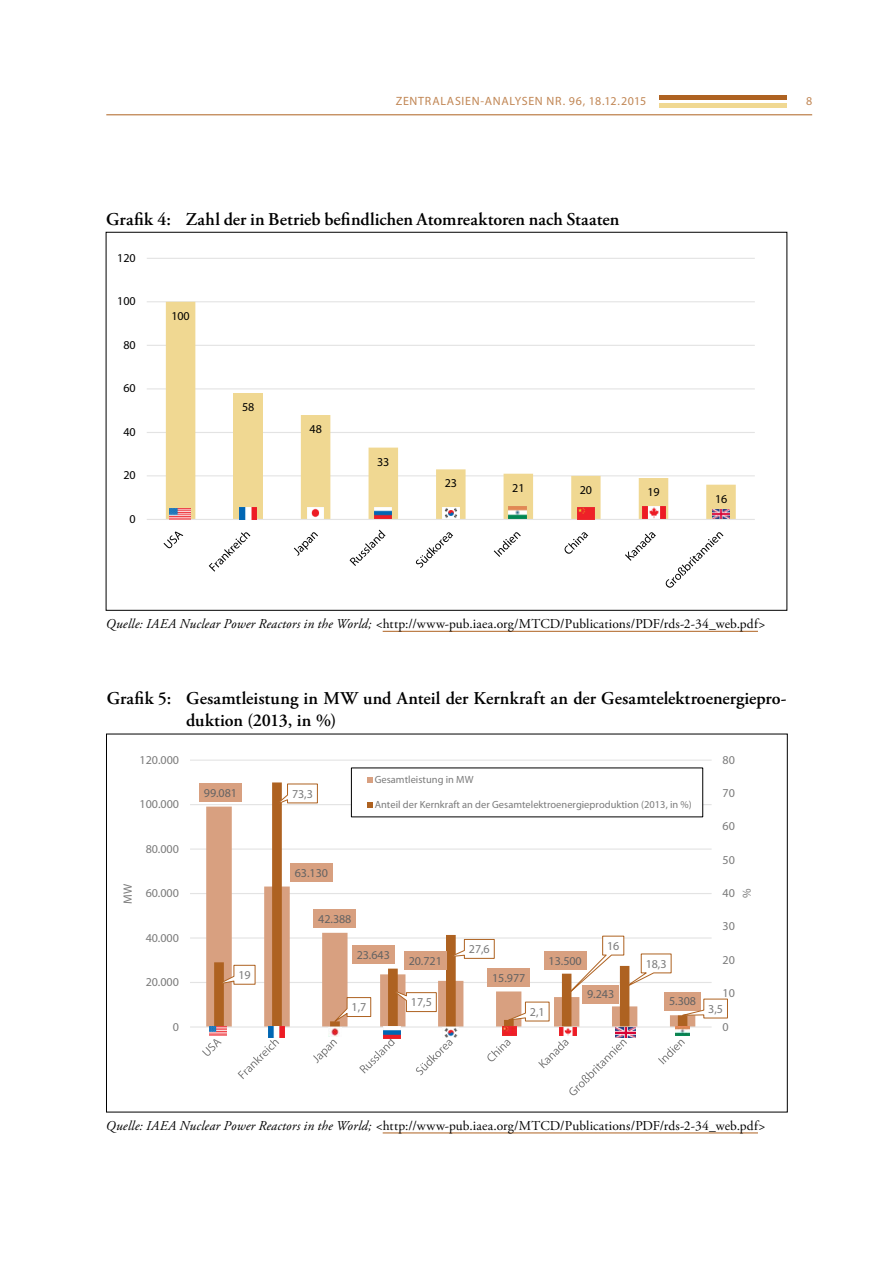
<style>
.page{position:relative;width:893px;height:1263px;background:#fff}
.page>*{position:absolute;margin:0;border:0;box-sizing:border-box;transform-origin:0 0}
.t1{font:600 18px/21.6px "Adobe Garamond Pro";color:#000}
.t2{font:13.5px "Adobe Garamond Pro";letter-spacing:.01em;color:#000}
.t3{font:12px/17.9px "Myriad Pro";letter-spacing:-.005em;color:#7b7b7b}
.t4{font:12px "Myriad Pro";letter-spacing:-.005em;color:#646363}
.t5{font:12px "Myriad Pro";letter-spacing:.05em;color:#c18654}
.t6{font:12px "Myriad Pro";letter-spacing:-.005em;color:#000}
.t7{font:10.5px "Myriad Pro";color:#7b7b7b}
.s1{font-style:italic}
</style>
<div class="page">
<div style="left:659px;top:103px;width:128px;height:5px;background:#f0d892"></div>
<hr style="left:659px;top:96px;width:128px;height:4px;background:#ae6221">
<hr style="left:106px;top:114px;width:706px;height:1px;background:#ae6221">
<hr style="left:147px;top:475px;width:608px;height:1px;background:#e3e3e3">
<hr style="left:147px;top:432px;width:608px;height:1px;background:#e3e3e3">
<hr style="left:147px;top:388px;width:608px;height:1px;background:#e3e3e3">
<hr style="left:147px;top:345px;width:608px;height:1px;background:#e3e3e3">
<hr style="left:147px;top:301px;width:608px;height:1px;background:#e3e3e3">
<hr style="left:147px;top:258px;width:608px;height:1px;background:#e3e3e3">
<svg style="left:166px;top:302px;width:570px;height:217px"></svg>
<hr style="left:147px;top:519px;width:608px;height:1px;background:#e3e3e3">
<svg style="left:163px;top:531px;width:20px;height:17px"></svg>
<svg style="left:209px;top:532px;width:41px;height:40px"></svg>
<svg style="left:294px;top:532px;width:24px;height:24px"></svg>
<svg style="left:350px;top:530px;width:36px;height:36px"></svg>
<svg style="left:416px;top:532px;width:37px;height:36px"></svg>
<svg style="left:494px;top:532px;width:27px;height:25px"></svg>
<svg style="left:565px;top:532px;width:23px;height:22px"></svg>
<svg style="left:625px;top:532px;width:31px;height:29px"></svg>
<svg style="left:666px;top:532px;width:57px;height:56px"></svg>
<img style="left:169px;top:508px;width:22px;height:11px">
<img style="left:509px;top:506px;width:18px;height:12px">
<img style="left:643px;top:507px;width:22px;height:11px">
<img style="left:375px;top:507px;width:17px;height:11px">
<img style="left:240px;top:508px;width:16px;height:11px">
<img style="left:442px;top:507px;width:17px;height:12px">
<img style="left:577px;top:508px;width:17px;height:11px">
<img style="left:713px;top:510px;width:17px;height:8px">
<img style="left:307px;top:507px;width:17px;height:11px">
<hr style="left:383px;top:631px;width:375px;height:1px;background:#ae6221">
<hr style="left:190px;top:982px;width:522px;height:1px;background:#e3e3e3">
<hr style="left:190px;top:937px;width:522px;height:1px;background:#e3e3e3">
<hr style="left:190px;top:893px;width:522px;height:1px;background:#e3e3e3">
<hr style="left:190px;top:848px;width:522px;height:2px;background:#e3e3e3">
<hr style="left:190px;top:804px;width:522px;height:1px;background:#e3e3e3">
<hr style="left:190px;top:759px;width:522px;height:2px;background:#e3e3e3">
<svg style="left:206px;top:807px;width:489px;height:219px"></svg>
<svg style="left:214px;top:782px;width:473px;height:244px"></svg>
<hr style="left:190px;top:1026px;width:522px;height:1px;background:#e3e3e3">
<div style="left:199px;top:783px;width:43px;height:19px;background:#d8a080"></div>
<div style="left:290px;top:863px;width:43px;height:19px;background:#d8a080"></div>
<div style="left:314px;top:909px;width:42px;height:19px;background:#d8a080"></div>
<div style="left:352px;top:945px;width:42px;height:19px;background:#d8a080"></div>
<div style="left:404px;top:951px;width:42px;height:19px;background:#d8a080"></div>
<div style="left:488px;top:968px;width:42px;height:19px;background:#d8a080"></div>
<div style="left:544px;top:951px;width:42px;height:19px;background:#d8a080"></div>
<div style="left:665px;top:992px;width:36px;height:19px;background:#d8a080"></div>
<svg style="left:216px;top:965px;width:39px;height:20px"></svg>
<svg style="left:275px;top:784px;width:43px;height:21px"></svg>
<svg style="left:332px;top:997px;width:39px;height:26px"></svg>
<svg style="left:390px;top:989px;width:47px;height:23px"></svg>
<svg style="left:449px;top:939px;width:46px;height:20px"></svg>
<svg style="left:506px;top:1002px;width:43px;height:19px"></svg>
<svg style="left:558px;top:936px;width:113px;height:67px"></svg>
<svg style="left:679px;top:999px;width:49px;height:19px"></svg>
<svg style="left:202px;top:1039px;width:20px;height:17px"></svg>
<svg style="left:238px;top:1040px;width:41px;height:39px"></svg>
<svg style="left:313px;top:1040px;width:24px;height:23px"></svg>
<svg style="left:359px;top:1038px;width:36px;height:35px"></svg>
<svg style="left:416px;top:1040px;width:37px;height:35px"></svg>
<svg style="left:538px;top:1040px;width:89px;height:55px"></svg>
<div style="left:351px;top:768px;width:352px;height:49px;background:#fff"></div>
<svg style="left:367px;top:777px;width:5px;height:6px"></svg>
<svg style="left:367px;top:802px;width:5px;height:5px"></svg>
<img style="left:210px;top:1026px;width:17px;height:9px">
<svg style="left:658px;top:1027px;width:31px;height:37px"></svg>
<img style="left:559px;top:1027px;width:17px;height:9px">
<img style="left:383px;top:1030px;width:17px;height:8px">
<img style="left:268px;top:1026px;width:17px;height:11px">
<img style="left:444px;top:1027px;width:14px;height:10px">
<svg style="left:487px;top:1027px;width:29px;height:34px"></svg>
<img style="left:615px;top:1027px;width:21px;height:10px">
<img style="left:328px;top:1027px;width:12px;height:9px">
<hr style="left:383px;top:1133px;width:375px;height:1px;background:#ae6221">
<p class="t5" style="left:396px;top:94px;width:252px">ZENTRALASIEN-ANALYSEN NR. 96, 18.12.2015</p>
<p class="t5" style="left:806px;top:94px;width:8px">8</p>
<h1 class="t1" style="left:106px;top:208px;width:514px">Grafik 4: Zahl der in Betrieb befindlichen Atomreaktoren nach Staaten</h1>
<p class="t6" style="left:117px;top:250px;width:20px">120</p>
<p class="t6" style="left:117px;top:294px;width:20px">100</p>
<p class="t6" style="left:123px;top:337px;width:14px">80</p>
<p class="t6" style="left:123px;top:381px;width:14px">60</p>
<p class="t6" style="left:123px;top:424px;width:14px">40</p>
<p class="t6" style="left:123px;top:468px;width:14px">20</p>
<p class="t6" style="left:130px;top:511px;width:8px">0</p>
<p class="t6" style="left:171px;top:308px;width:20px">100</p>
<p class="t6" style="left:242px;top:400px;width:14px">58</p>
<p class="t6" style="left:310px;top:422px;width:14px">48</p>
<p class="t6" style="left:377px;top:454px;width:14px">33</p>
<p class="t6" style="left:445px;top:476px;width:14px">23</p>
<p class="t6" style="left:512px;top:480px;width:14px">21</p>
<p class="t6" style="left:580px;top:483px;width:14px">20</p>
<p class="t6" style="left:647px;top:485px;width:14px">19</p>
<p class="t6" style="left:715px;top:491px;width:14px">16</p>
<p class="t2" style="left:106px;top:616px;width:661px"><span class="s1">Quelle: IAEA Nuclear Power Reactors in the World; &lt;</span>http://www-pub.iaea.org/MTCD/Publications/PDF/rds-2-34_web.pdf<span class="s1">&gt;</span></p>
<h1 class="t1" style="left:186px;top:688px;width:602px;text-indent:-80px">Grafik 5: Gesamtleistung in MW und Anteil der Kernkraft an der Gesamtelektroenergiepro&shy;duktion (2013, in %)</h1>
<p class="t3" style="left:140px;top:750px;width:41px">120.000</p>
<p class="t3" style="left:140px;top:795px;width:41px">100.000</p>
<p class="t3" style="left:119px;top:904px;width:21px;rotate:-90deg">MW</p>
<p class="t3" style="left:146px;top:839px;width:35px">80.000</p>
<p class="t3" style="left:146px;top:884px;width:35px">60.000</p>
<p class="t3" style="left:146px;top:928px;width:35px">40.000</p>
<p class="t3" style="left:146px;top:973px;width:35px">20.000</p>
<p class="t3" style="left:173px;top:1017px;width:8px">0</p>
<p class="t4" style="left:204px;top:785px;width:35px">99.081</p>
<p class="t3" style="left:238px;top:966px;width:14px">19</p>
<p class="t3" style="left:292px;top:784px;width:22px">73,3</p>
<p class="t4" style="left:295px;top:865px;width:35px">63.130</p>
<p class="t4" style="left:318px;top:911px;width:35px">42.388</p>
<p class="t7" style="left:375px;top:773px;width:100px">Gesamtleistung in MW</p>
<p class="t7" style="left:375px;top:798px;width:319px">Anteil der Kernkraft an der Gesamtelektroenergieproduktion (2013, in %)</p>
<p class="t4" style="left:357px;top:947px;width:35px">23.643</p>
<p class="t3" style="left:352px;top:998px;width:16px">1,7</p>
<p class="t4" style="left:409px;top:954px;width:35px">20.721</p>
<p class="t3" style="left:411px;top:993px;width:22px">17,5</p>
<p class="t3" style="left:469px;top:940px;width:22px">27,6</p>
<p class="t4" style="left:492px;top:970px;width:35px">15.977</p>
<p class="t4" style="left:549px;top:953px;width:35px">13.500</p>
<p class="t3" style="left:607px;top:936px;width:14px">16</p>
<p class="t4" style="left:587px;top:987px;width:29px">9.243</p>
<p class="t3" style="left:530px;top:1002px;width:16px">2,1</p>
<p class="t3" style="left:646px;top:954px;width:22px">18,3</p>
<p class="t4" style="left:669px;top:994px;width:29px">5.308</p>
<p class="t3" style="left:723px;top:750px;width:14px">80</p>
<p class="t3" style="left:723px;top:784px;width:14px">70</p>
<p class="t3" style="left:723px;top:817px;width:14px">60</p>
<p class="t3" style="left:723px;top:850px;width:14px">50</p>
<p class="t3" style="left:723px;top:884px;width:14px">40</p>
<p class="t3" style="left:738px;top:898px;width:11px;rotate:-90deg">%</p>
<p class="t3" style="left:723px;top:917px;width:14px">30</p>
<p class="t3" style="left:723px;top:951px;width:14px">20</p>
<p class="t3" style="left:723px;top:984px;width:14px">10</p>
<p class="t3" style="left:723px;top:999px;width:8px;text-indent:-14px">3,5<br>0</p>
<p class="t2" style="left:106px;top:1117px;width:661px"><span class="s1">Quelle: IAEA Nuclear Power Reactors in the World; &lt;</span>http://www-pub.iaea.org/MTCD/Publications/PDF/rds-2-34_web.pdf<span class="s1">&gt;</span></p>
</div>
